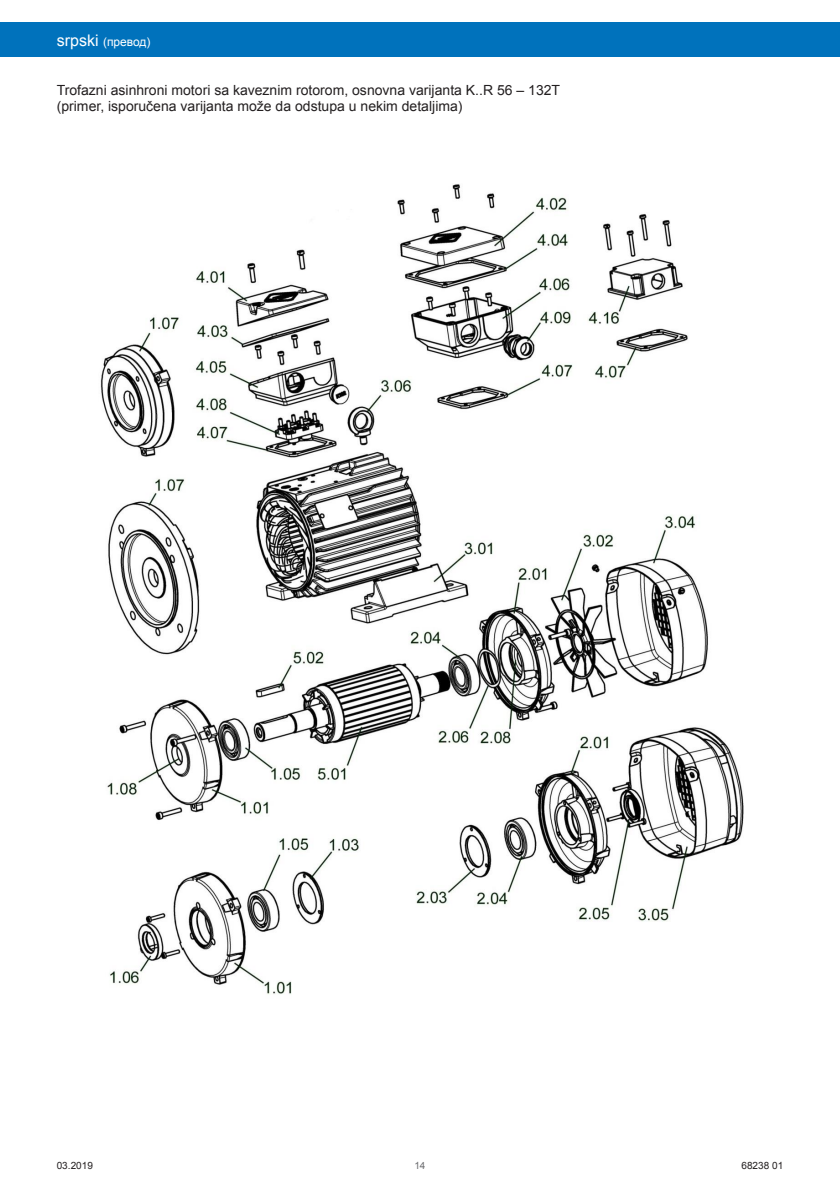
<style>
.page{position:relative;width:840px;height:1191px;background:#fff}
.page>*{position:absolute;margin:0;border:0;box-sizing:border-box;transform-origin:0 0}
.t1{font:14px/16px "Arial";color:#231f20}
.t2{font:700 13.8px/15.8px "Arial";color:#000}
.t3{font:12px "Arial";color:#fff}
.t4{font:10px "Arial";color:#231f20}
.t5{font:10px "Arial";color:#6c6d70}
.s1{font-size:16px}
.s2{font-style:inherit}
</style>
<div class="page">
<div style="left:0;top:23px;width:839px;height:34px;background:#0072bc"></div>
<img style="left:100px;top:184px;width:644px;height:811px">
<p class="t3" style="left:57px;top:33px;width:95px"><span class="s1">srpski</span> (превод)</p>
<p class="t1" style="left:57px;top:83px;width:504px">Trofazni asinhroni motori sa kaveznim rotorom, osnovna varijanta K..R 56 – 132T (primer, isporučena varijanta može da odstupa u nekim detaljima)</p>
<p class="t2" style="left:59px;top:89px;width:504px">Kalickás forgórész<span class="s2">ű</span> háromfázisú aszinkronmotor, alapkivitel K2.R 56 <span class="s2">–</span> 132T (példa, a leszállított kivitel egyes részletekben eltérhet ett<span class="s2">ő</span>l)</p>
<p class="t4" style="left:57px;top:1158px;width:38px">03.2019</p>
<p class="t5" style="left:414px;top:1158px;width:13px">14</p>
<p class="t4" style="left:741px;top:1158px;width:43px">68238 01</p>
</div>
